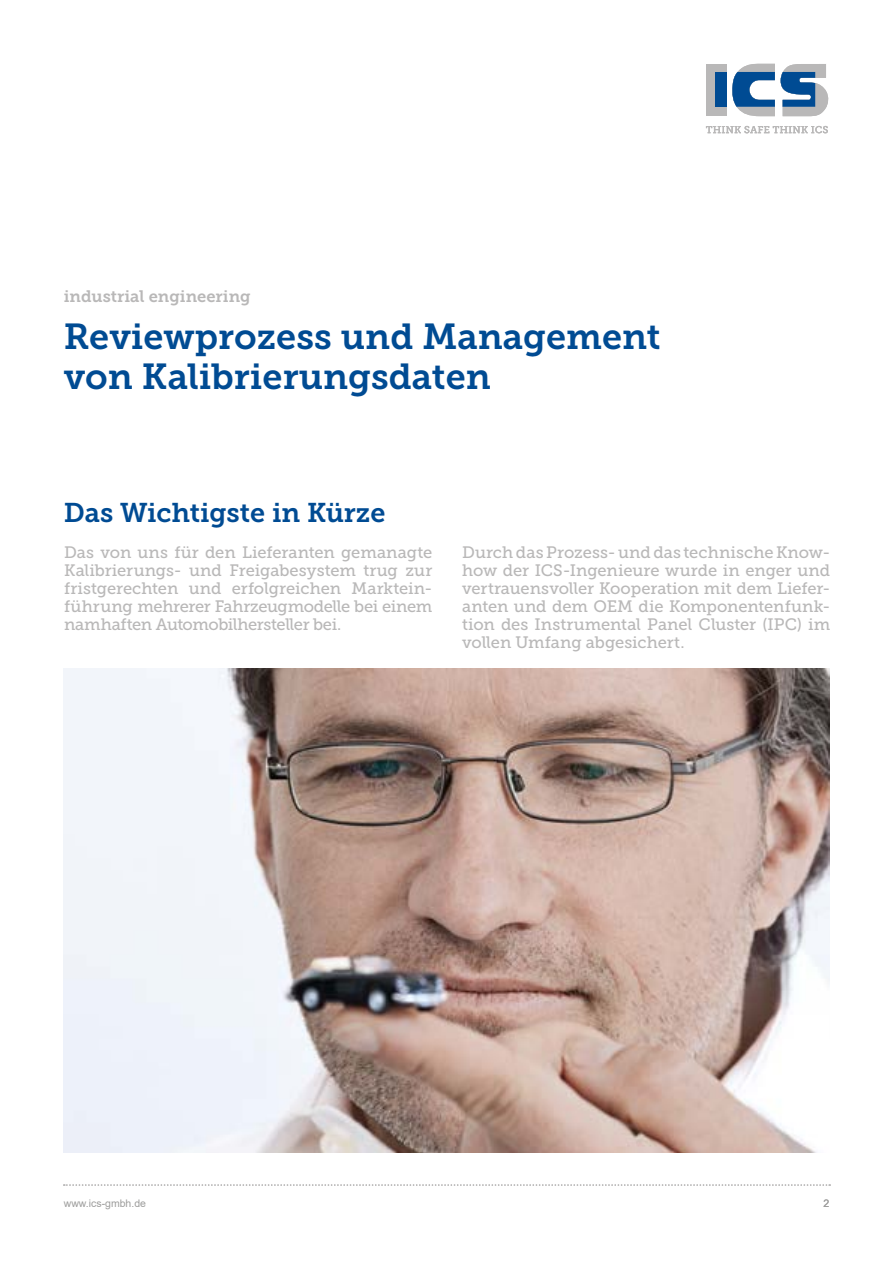
<style>
.page{position:relative;width:893px;height:1263px;background:#fff}
.page>*{position:absolute;margin:0;border:0;box-sizing:border-box;transform-origin:0 0}
.t1{font:36px/39.8px "Museo Slab 700";color:#004b93}
.t2{font:27px "Museo Slab 700";color:#004b93}
.t3{font:16.5px/18px "Museo Slab 500";letter-spacing:-.015em;color:#b9b8b8;text-align:justify}
.t4{font:16.5px "Museo Slab 700";color:#b9b8b8}
.t5{font:10.5px "Arial";color:#9d9d9c}
</style>
<div class="page">
<div style="left:706px;top:64px;width:20px;height:51px;background:#b9b8b8"></div>
<svg style="left:732px;top:64px;width:43px;height:52px"></svg>
<div style="left:715px;top:72px;width:11px;height:35px;background:#004b93"></div>
<svg style="left:781px;top:64px;width:48px;height:52px"></svg>
<svg style="left:706px;top:126px;width:122px;height:7px"></svg>
<svg style="left:64px;top:1184px;width:766px;height:2px"></svg>
<img style="left:64px;top:669px;width:765px;height:483px">
<p class="t4" style="left:64px;top:286px;width:188px">industrial engineering</p>
<h1 class="t1" style="left:64px;top:317px;width:598px">Reviewprozess und Management von Kalibrierungsdaten</h1>
<h2 class="t2" style="left:64px;top:498px;width:323px">Das Wichtigste in Kürze</h2>
<p class="t3" style="left:64px;top:543px;width:370px">Das von uns für den Lieferanten gemanagte Kalibrierungs- und Freigabesystem trug zur fristgerechten und erfolgreichen Marktein&shy;führung mehrerer Fahrzeugmodelle bei einem namhaften Automobilhersteller bei.</p>
<p class="t3" style="left:462px;top:543px;width:370px">Durch das Prozess- und das technische Know&shy;how der ICS-Ingenieure wurde in enger und vertrauensvoller Kooperation mit dem Liefer&shy;anten und dem OEM die Komponentenfunk&shy;tion des Instrumental Panel Cluster (IPC) im vollen Umfang abgesichert.</p>
<p class="t5" style="left:64px;top:1196px;width:84px">www.ics-gmbh.de</p>
<p class="t5" style="left:823px;top:1196px;width:7px">2</p>
</div>
